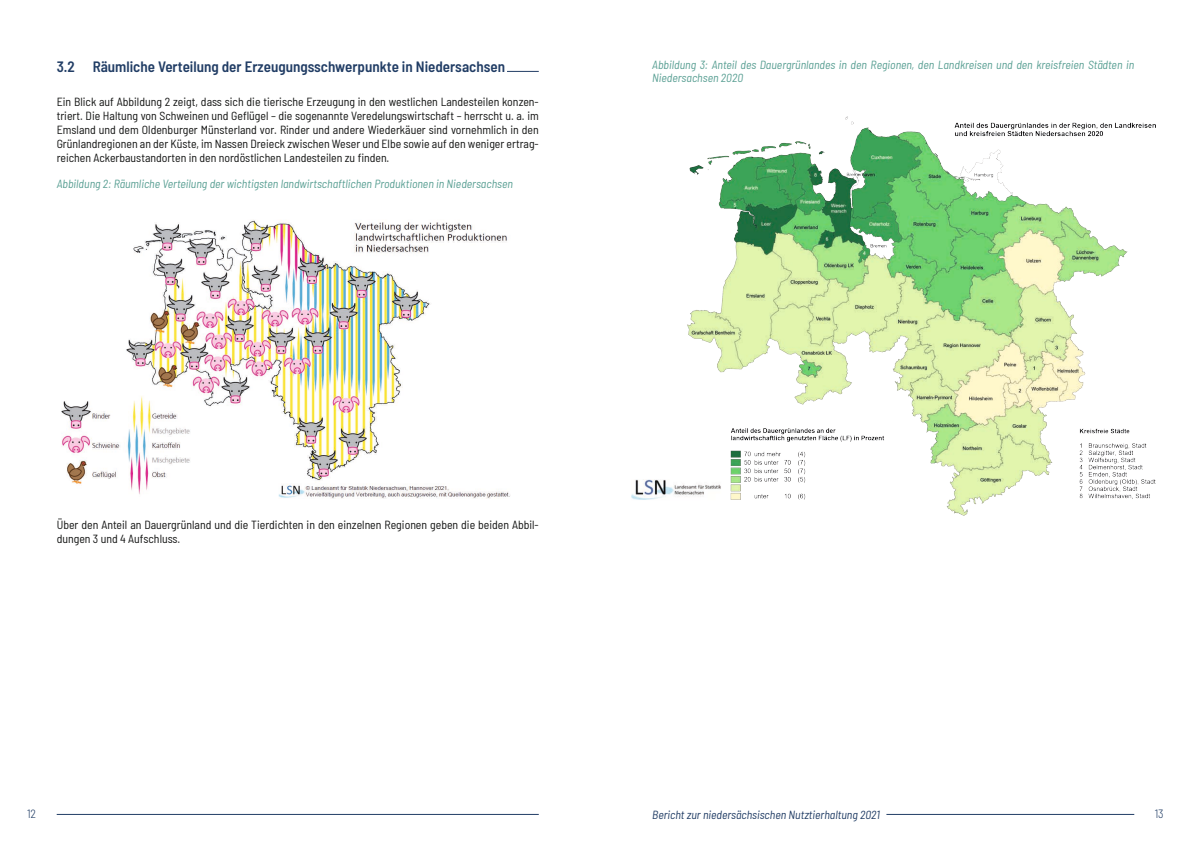
<style>
.page{position:relative;width:1191px;height:842px;background:#fff}
.page>*{position:absolute;margin:0;border:0;box-sizing:border-box;transform-origin:0 0}
._2{font:600 semi-condensed 15px "Barlow";color:#213d65}
.t1{font:300 semi-condensed 12px "Barlow";color:#213d65}
.List_Paragraph{font:semi-condensed 11.8px/13.9px "Barlow";color:#131413;text-align:justify}
.List_Paragraph-2{font:italic semi-condensed 11.8px/13.9px "Barlow";color:#599f93}
.t2{font:italic semi-condensed 11.8px "Barlow";color:#213d65}
</style>
<div class="page">
<hr style="left:57px;top:814px;width:482px;height:1px;background:#213d65">
<hr style="left:886px;top:814px;width:248px;height:1px;background:#213d65">
<img style="left:61px;top:220px;width:449px;height:279px">
<img style="left:631px;top:117px;width:524px;height:398px">
<hr style="left:507px;top:71px;width:32px;height:1px;background:#213d65">
<p class="_2" style="left:57px;top:55px;width:450px">3.2 Räumliche Verteilung der Erzeugungsschwerpunkte in Niedersachsen</p>
<p class="List_Paragraph" style="left:57px;top:94px;width:483px">Ein Blick auf Abbildung 2 zeigt, dass sich die tierische Erzeugung in den westlichen Landesteilen konzen&shy;triert. Die Haltung von Schweinen und Geflügel – die sogenannte Veredelungswirtschaft – herrscht u. a. im Emsland und dem Oldenburger Münsterland vor. Rinder und andere Wiederkäuer sind vornehmlich in den Grünlandregionen an der Küste, im Nassen Dreieck zwischen Weser und Elbe sowie auf den weniger ertrag&shy;reichen Ackerbaustandorten in den nordöstlichen Landesteilen zu finden.</p>
<p class="List_Paragraph-2" style="left:57px;top:176px;width:458px">Abbildung 2: Räumliche Verteilung der wichtigsten landwirtschaftlichen Produktionen in Niedersachsen</p>
<p class="List_Paragraph-2" style="left:652px;top:56px;width:483px">Abbildung 3: Anteil des Dauergrünlandes in den Regionen, den Landkreisen und den kreisfreien Städten in<br>Niedersachsen 2020</p>
<p class="List_Paragraph" style="left:57px;top:517px;width:483px">Über den Anteil an Dauergrünland und die Tierdichten in den einzelnen Regionen geben die beiden Abbil&shy;dungen 3 und 4 Aufschluss.</p>
<p class="t1" style="left:27px;top:805px;width:11px">12</p>
<p class="t2" style="left:652px;top:807px;width:229px">Bericht zur niedersächsischen Nutztierhaltung 2021</p>
<p class="t1" style="left:1154px;top:805px;width:11px">13</p>
</div>
